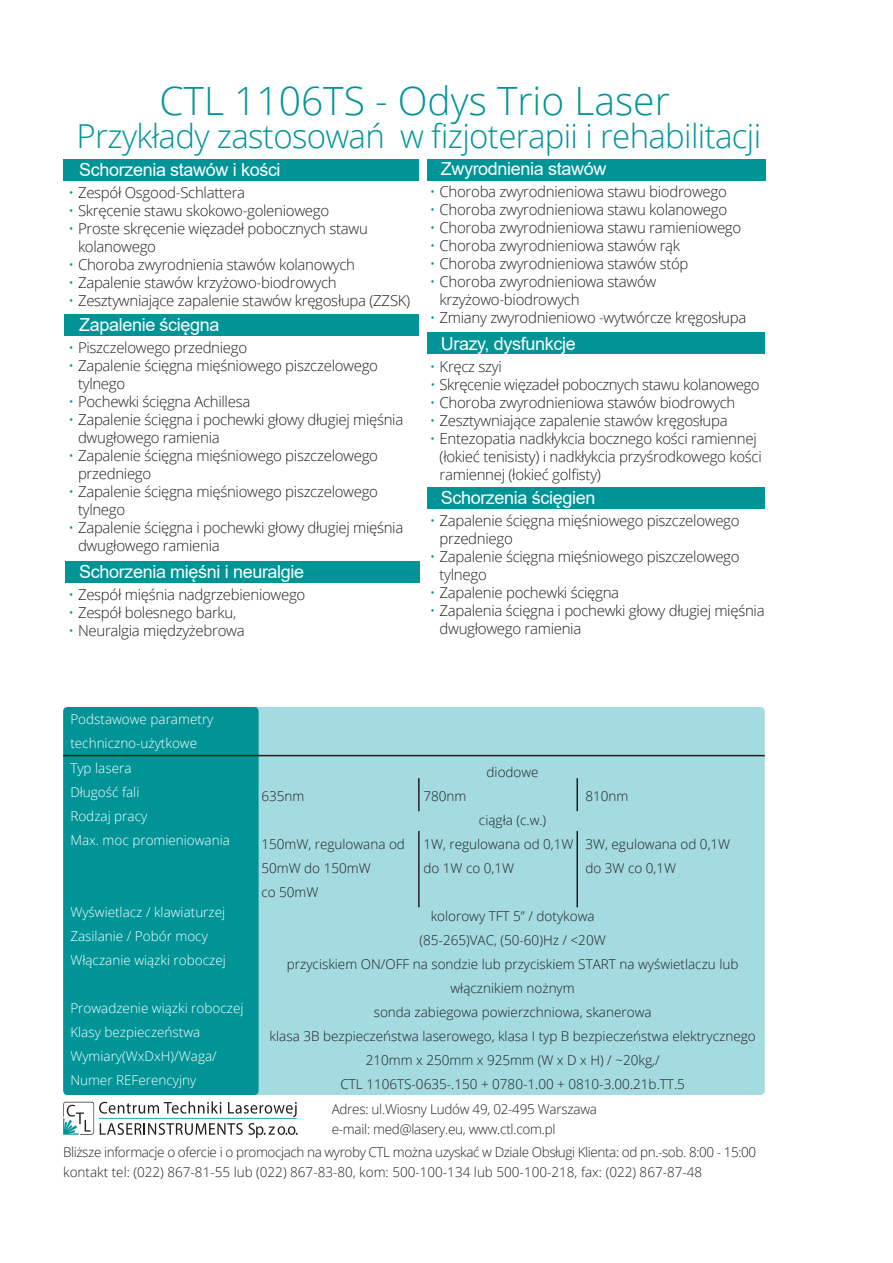
<style>
.page{position:relative;width:893px;height:1263px;background:#fff}
.page>*{position:absolute;margin:0;border:0;box-sizing:border-box;transform-origin:0 0}
.t1{font:300 39px "Open Sans";color:#009497}
.t2{font:300 33px "Open Sans";letter-spacing:-.02em;color:#009497}
.Styl_akapitowy_9{font:18px "Arial";letter-spacing:-.02em;color:#fff}
.t3{font:300 15px/18px "Open Sans";letter-spacing:-.02em;color:#231f20}
.t4{font:300 13.5px/24px "Open Sans";color:#231f20;text-align:center}
.t5{font:300 13.5px "Open Sans";color:#fff}
.t6{font:300 13.5px "Open Sans";letter-spacing:-.03em;color:#231f20}
.t7{font:300 13.5px "Open Sans";letter-spacing:-.02em;color:#231f20}
.s1{color:#009497}
</style>
<div class="page">
<div style="left:125px;top:707px;width:640px;height:388px;background:#a3dbe0;border-radius:4px"></div>
<div style="left:63px;top:707px;width:196px;height:388px;background:#009497;border-radius:4px"></div>
<div style="left:64px;top:159px;width:355px;height:22px;background:#009497"></div>
<div style="left:427px;top:159px;width:339px;height:22px;background:#009497"></div>
<div style="left:427px;top:333px;width:338px;height:21px;background:#009497"></div>
<div style="left:427px;top:488px;width:338px;height:21px;background:#009497"></div>
<div style="left:64px;top:314px;width:355px;height:22px;background:#009497"></div>
<div style="left:65px;top:561px;width:354px;height:21px;background:#009497"></div>
<svg style="left:63px;top:1101px;width:235px;height:37px"></svg>
<hr style="left:63px;top:755px;width:702px;height:1px;background:#231f20">
<hr style="left:418px;top:831px;width:2px;height:76px;background:#231f20">
<hr style="left:418px;top:778px;width:2px;height:33px;background:#231f20">
<hr style="left:576px;top:778px;width:2px;height:33px;background:#231f20">
<hr style="left:576px;top:831px;width:2px;height:76px;background:#231f20">
<p class="t1" style="left:159px;top:74px;width:512px">CTL 1106TS - Odys Trio Laser</p>
<p class="t2" style="left:77px;top:113px;width:686px">Przykłady zastosowań w fizjoterapii i rehabilitacji</p>
<p class="Styl_akapitowy_9" style="left:79px;top:157px;width:203px">Schorzenia stawów i kości</p>
<p class="t3" style="left:68px;top:183px;width:178px"><span class="s1">•</span> Zespół Osgood-Schlattera</p>
<p class="t3" style="left:68px;top:201px;width:262px"><span class="s1">•</span> Skręcenie stawu skokowo-goleniowego</p>
<p class="t3" style="left:78px;top:219px;width:291px;text-indent:-10px"><span class="s1">•</span> Proste skręcenie więzadeł pobocznych stawu kolanowego</p>
<p class="t3" style="left:68px;top:255px;width:288px"><span class="s1">•</span> Choroba zwyrodnienia stawów kolanowych</p>
<p class="t3" style="left:68px;top:273px;width:270px"><span class="s1">•</span> Zapalenie stawów krzyżowo-biodrowych</p>
<p class="t3" style="left:68px;top:291px;width:343px"><span class="s1">•</span> Zesztywniające zapalenie stawów kręgosłupa (ZZSK)</p>
<p class="Styl_akapitowy_9" style="left:79px;top:312px;width:142px">Zapalenie ścięgna</p>
<p class="t3" style="left:68px;top:338px;width:180px"><span class="s1">•</span> Piszczelowego przedniego</p>
<p class="t3" style="left:78px;top:356px;width:302px;text-indent:-10px"><span class="s1">•</span> Zapalenie ścięgna mięśniowego piszczelowego tylnego</p>
<p class="t3" style="left:68px;top:392px;width:183px"><span class="s1">•</span> Pochewki ścięgna Achillesa</p>
<p class="t3" style="left:78px;top:410px;width:327px;text-indent:-10px"><span class="s1">•</span> Zapalenie ścięgna i pochewki głowy długiej mięśnia dwugłowego ramienia</p>
<p class="t3" style="left:78px;top:446px;width:302px;text-indent:-10px"><span class="s1">•</span> Zapalenie ścięgna mięśniowego piszczelowego przedniego</p>
<p class="t3" style="left:78px;top:482px;width:302px;text-indent:-10px"><span class="s1">•</span> Zapalenie ścięgna mięśniowego piszczelowego tylnego</p>
<p class="t3" style="left:78px;top:518px;width:327px;text-indent:-10px"><span class="s1">•</span> Zapalenie ścięgna i pochewki głowy długiej mięśnia dwugłowego ramienia</p>
<p class="Styl_akapitowy_9" style="left:79px;top:559px;width:226px">Schorzenia mięśni i neuralgie</p>
<p class="t3" style="left:68px;top:585px;width:238px"><span class="s1">•</span> Zespół mięśnia nadgrzebieniowego</p>
<p class="t3" style="left:68px;top:603px;width:169px"><span class="s1">•</span> Zespół bolesnego barku,</p>
<p class="t3" style="left:68px;top:621px;width:178px"><span class="s1">•</span> Neuralgia międzyżebrowa</p>
<p class="Styl_akapitowy_9" style="left:441px;top:156px;width:167px">Zwyrodnienia stawów</p>
<p class="t3" style="left:430px;top:183px;width:298px"><span class="s1">•</span> Choroba zwyrodnieniowa stawu biodrowego</p>
<p class="t3" style="left:430px;top:201px;width:299px"><span class="s1">•</span> Choroba zwyrodnieniowa stawu kolanowego</p>
<p class="t3" style="left:430px;top:219px;width:313px"><span class="s1">•</span> Choroba zwyrodnieniowa stawu ramieniowego</p>
<p class="t3" style="left:430px;top:237px;width:252px"><span class="s1">•</span> Choroba zwyrodnieniowa stawów rąk</p>
<p class="t3" style="left:430px;top:255px;width:260px"><span class="s1">•</span> Choroba zwyrodnieniowa stawów stóp</p>
<p class="t3" style="left:440px;top:273px;width:218px;text-indent:-10px"><span class="s1">•</span> Choroba zwyrodnieniowa stawów krzyżowo-biodrowych</p>
<p class="t3" style="left:430px;top:309px;width:318px"><span class="s1">•</span> Zmiany zwyrodnieniowo -wytwórcze kręgosłupa</p>
<p class="Styl_akapitowy_9" style="left:441px;top:331px;width:136px">Urazy, dysfunkcje</p>
<p class="t3" style="left:430px;top:358px;width:73px"><span class="s1">•</span> Kręcz szyi</p>
<p class="t3" style="left:430px;top:376px;width:331px"><span class="s1">•</span> Skręcenie więzadeł pobocznych stawu kolanowego</p>
<p class="t3" style="left:430px;top:394px;width:307px"><span class="s1">•</span> Choroba zwyrodnieniowa stawów biodrowych</p>
<p class="t3" style="left:430px;top:412px;width:299px"><span class="s1">•</span> Zesztywniające zapalenie stawów kręgosłupa</p>
<p class="t3" style="left:440px;top:430px;width:324px;text-indent:-10px"><span class="s1">•</span> Entezopatia nadkłykcia bocznego kości ramiennej (łokieć tenisisty) i nadkłykcia przyśrodkowego kości ramiennej (łokieć golfisty)</p>
<p class="Styl_akapitowy_9" style="left:441px;top:485px;width:156px">Schorzenia ścięgien</p>
<p class="t3" style="left:440px;top:512px;width:302px;text-indent:-10px"><span class="s1">•</span> Zapalenie ścięgna mięśniowego piszczelowego przedniego</p>
<p class="t3" style="left:440px;top:548px;width:302px;text-indent:-10px"><span class="s1">•</span> Zapalenie ścięgna mięśniowego piszczelowego tylnego</p>
<p class="t3" style="left:430px;top:584px;width:191px"><span class="s1">•</span> Zapalenie pochewki ścięgna</p>
<p class="t3" style="left:440px;top:602px;width:327px;text-indent:-10px"><span class="s1">•</span> Zapalenia ścięgna i pochewki głowy długiej mięśnia dwugłowego ramienia</p>
<p class="t5" style="left:70px;top:710px;width:145px">Podstawowe parametry</p>
<p class="t5" style="left:70px;top:734px;width:128px">techniczno-użytkowe</p>
<p class="t5" style="left:70px;top:759px;width:63px">Typ lasera</p>
<p class="t5" style="left:70px;top:783px;width:71px">Długość fali</p>
<p class="t5" style="left:70px;top:807px;width:78px">Rodzaj pracy</p>
<p class="t5" style="left:70px;top:831px;width:161px">Max. moc promieniowania</p>
<p class="t5" style="left:70px;top:903px;width:156px">Wyświetlacz / klawiaturzej</p>
<p class="t5" style="left:70px;top:927px;width:139px">Zasilanie / Pobór mocy</p>
<p class="t5" style="left:70px;top:951px;width:157px">Włączanie wiązki roboczej</p>
<p class="t5" style="left:70px;top:999px;width:175px">Prowadzenie wiązki roboczej</p>
<p class="t5" style="left:70px;top:1023px;width:131px">Klasy bezpieczeństwa</p>
<p class="t5" style="left:70px;top:1047px;width:148px">Wymiary(WxDxH)/Waga/</p>
<p class="t5" style="left:70px;top:1071px;width:127px">Numer REFerencyjny</p>
<p class="t4" style="left:487px;top:759px;width:54px">diodowe</p>
<p class="t4" style="left:261px;top:783px;width:45px">635nm</p>
<p class="t4" style="left:423px;top:783px;width:45px">780nm</p>
<p class="t4" style="left:585px;top:783px;width:45px">810nm</p>
<p class="t4" style="left:479px;top:807px;width:69px">ciągła (c.w.)</p>
<p class="t4" style="left:261px;top:831px;width:145px">150mW, regulowana od</p>
<p class="t4" style="left:423px;top:831px;width:308px">1W, regulowana od 0,1W 3W, egulowana od 0,1W</p>
<p class="t4" style="left:261px;top:855px;width:111px">50mW do 150mW</p>
<p class="t4" style="left:423px;top:855px;width:92px">do 1W co 0,1W</p>
<p class="t4" style="left:585px;top:855px;width:92px">do 3W co 0,1W</p>
<p class="t4" style="left:261px;top:879px;width:59px">co 50mW</p>
<p class="t4" style="left:431px;top:903px;width:165px">kolorowy TFT 5” / dotykowa</p>
<p class="t4" style="left:420px;top:927px;width:188px">(85-265)VAC, (50-60)Hz / &lt;20W</p>
<p class="t4" style="left:287px;top:951px;width:453px">przyciskiem ON/OFF na sondzie lub przyciskiem START na wyświetlaczu lub włącznikiem nożnym</p>
<p class="t4" style="left:374px;top:999px;width:279px">sonda zabiegowa powierzchniowa, skanerowa</p>
<p class="t4" style="left:270px;top:1023px;width:488px">klasa 3B bezpieczeństwa laserowego, klasa I typ B bezpieczeństwa elektrycznego</p>
<p class="t4" style="left:366px;top:1047px;width:295px">210mm x 250mm x 925mm (W x D x H) / ~20kg,/</p>
<p class="t4" style="left:340px;top:1071px;width:346px">CTL 1106TS-0635-.150 + 0780-1.00 + 0810-3.00.21b.TT.5</p>
<p class="t7" style="left:332px;top:1100px;width:267px">Adres: ul.Wiosny Ludów 49, 02-495 Warszawa</p>
<p class="t7" style="left:332px;top:1120px;width:225px">e-mail: med@lasery.eu, www.ctl.com.pl</p>
<p class="t6" style="left:63px;top:1143px;width:695px">Bliższe informacje o ofercie i o promocjach na wyroby CTL można uzyskać w Dziale Obsługi Klienta: od pn.-sob. 8:00 - 15:00</p>
<p class="t4" style="left:63px;top:1160px;width:641px">kontakt tel: (022) 867-81-55 lub (022) 867-83-80, kom: 500-100-134 lub 500-100-218, fax: (022) 867-87-48</p>
</div>
